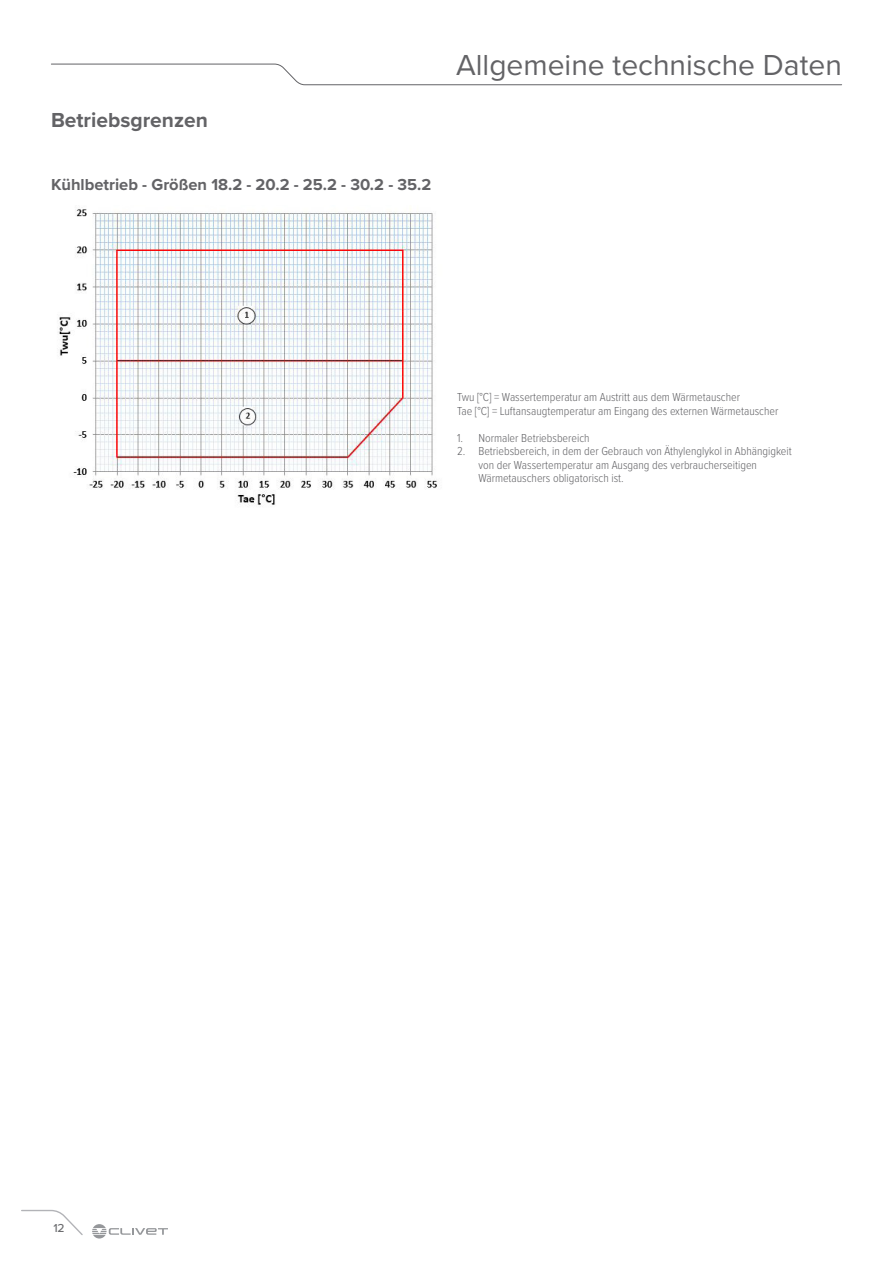
<style>
.page{position:relative;width:893px;height:1263px;background:#fff}
.page>*{position:absolute;margin:0;border:0;box-sizing:border-box;transform-origin:0 0}
.t1{font:30px "Proxima Nova";color:#636366}
.t2{font:700 21px "Proxima Nova";color:#636366}
.t3{font:700 16.5px "Proxima Nova";color:#636366}
.t4{font:300 12px/13.5px "Proxima Nova Cond";color:#636366}
.t5{font:500 12px "Proxima Nova";color:#6c6d70}
</style>
<div class="page">
<svg style="left:51px;top:63px;width:791px;height:22px"></svg>
<svg style="left:21px;top:1209px;width:62px;height:26px"></svg>
<svg style="left:92px;top:1224px;width:76px;height:14px"></svg>
<img style="left:59px;top:209px;width:379px;height:297px">
<h2 class="t2" style="left:51px;top:104px;width:158px">Betriebsgrenzen</h2>
<h3 class="t3" style="left:51px;top:172px;width:382px">Kühlbetrieb - Größen 18.2 - 20.2 - 25.2 - 30.2 - 35.2</h3>
<h1 class="t1" style="left:456px;top:42px;width:387px">Allgemeine technische Daten</h1>
<p class="t4" style="left:457px;top:390px;width:323px">Twu [°C] = Wassertemperatur am Austritt aus dem Wärmetauscher<br>Tae [°C] = Luftansaugtemperatur am Eingang des externen Wärmetauscher</p>
<p class="t4" style="left:457px;top:431px;width:134px">1. Normaler Betriebsbereich</p>
<p class="t4" style="left:478px;top:444px;width:315px;text-indent:-21px">2. Betriebsbereich, in dem der Gebrauch von Äthylenglykol in Abhängigkeit von der Wassertemperatur am Ausgang des verbraucherseitigen<br>Wärmetauschers obligatorisch ist.</p>
<p class="t5" style="left:53px;top:1219px;width:13px">12</p>
</div>
